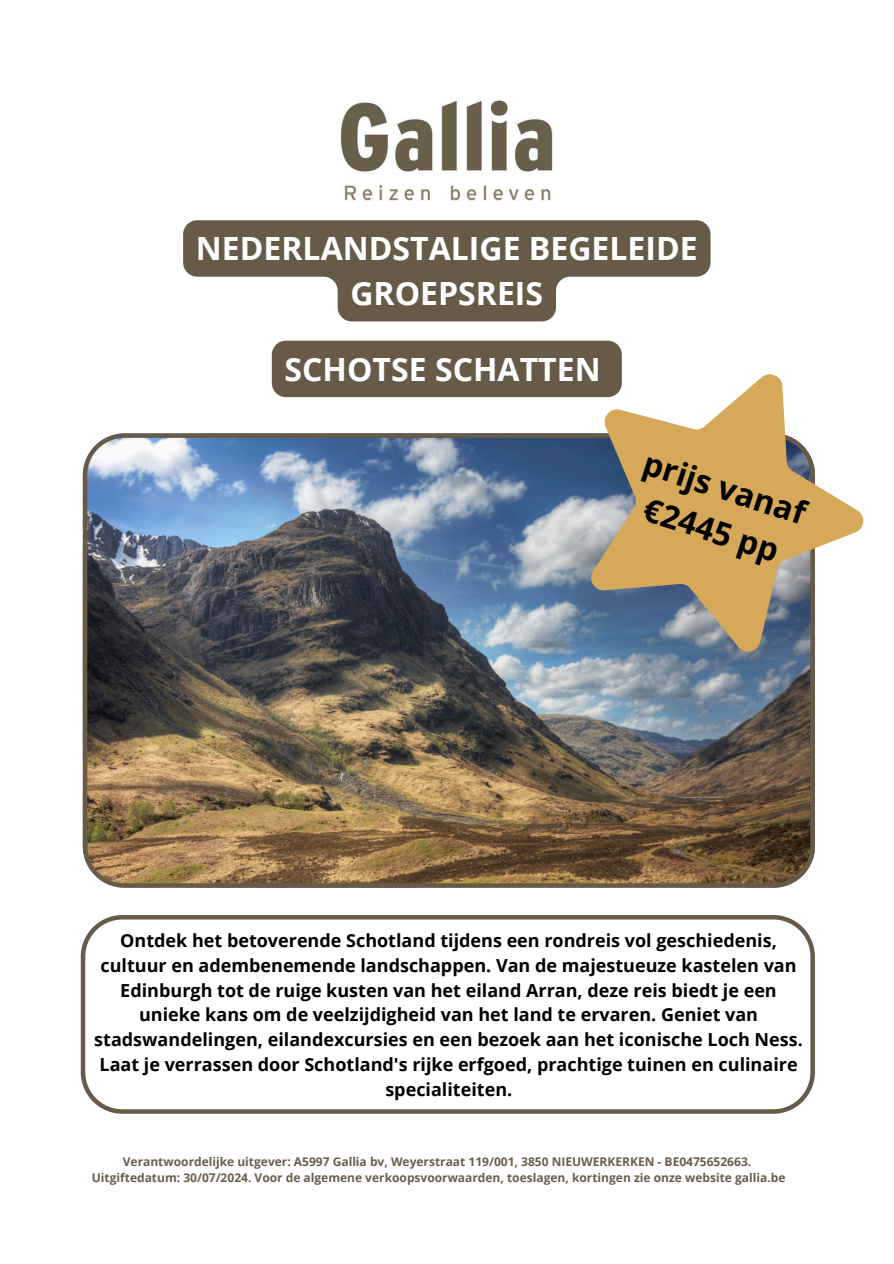
<style>
.page{position:relative;width:894px;height:1264px;background:#fff}
.page>*{position:absolute;margin:0;border:0;box-sizing:border-box;transform-origin:0 0}
.t1{font:700 31.95px/44.7px "Open Sans";color:#fff;text-align:center}
.t2{font:700 31.95px/44px "Open Sans";color:#000;text-align:center}
.t3{font:700 18px/24.8px "Open Sans";color:#000;text-align:center}
.t4{font:700 12px "Open Sans";color:#695e4a}
</style>
<div class="page">
<svg style="left:81px;top:915px;width:733px;height:198px"></svg>
<img style="left:340px;top:100px;width:213px;height:101px">
<img style="left:83px;top:433px;width:731px;height:454px">
<svg style="left:542px;top:321px;width:322px;height:353px"></svg>
<svg style="left:183px;top:220px;width:527px;height:101px;fill:#675a48"></svg>
<div style="left:272px;top:341px;width:349px;height:56px;background:#675a48"></div>
<h1 class="t1" style="left:196px;top:226px;width:503px">NEDERLANDSTALIGE BEGELEIDE<br>GROEPSREIS</h1>
<p class="t1" style="left:284px;top:346px;width:317px">SCHOTSE SCHATTEN</p>
<h3 class="t2" style="left:651px;top:440px;width:170px;rotate:18deg">prijs vanaf €2445 pp</h3>
<p class="t3" style="left:94px;top:927px;width:710px">Ontdek het betoverende Schotland tijdens een rondreis vol geschiedenis, cultuur en adembenemende landschappen. Van de majestueuze kastelen van Edinburgh tot de ruige kusten van het eiland Arran, deze reis biedt je een unieke kans om de veelzijdigheid van het land te ervaren. Geniet van stadswandelingen, eilandexcursies en een bezoek aan het iconische Loch Ness.<br>Laat je verrassen door Schotland's rijke erfgoed, prachtige tuinen en culinaire specialiteiten.</p>
<p class="t4" style="left:123px;top:1152px;width:629px">Verantwoordelijke uitgever: A5997 Gallia bv, Weyerstraat 119/001, 3850 NIEUWERKERKEN - BE0475652663.</p>
<h2 class="t4" style="left:92px;top:1168px;width:695px">Uitgiftedatum: 30/07/2024. Voor de algemene verkoopsvoorwaarden, toeslagen, kortingen zie onze website gallia.be</h2>
</div>
